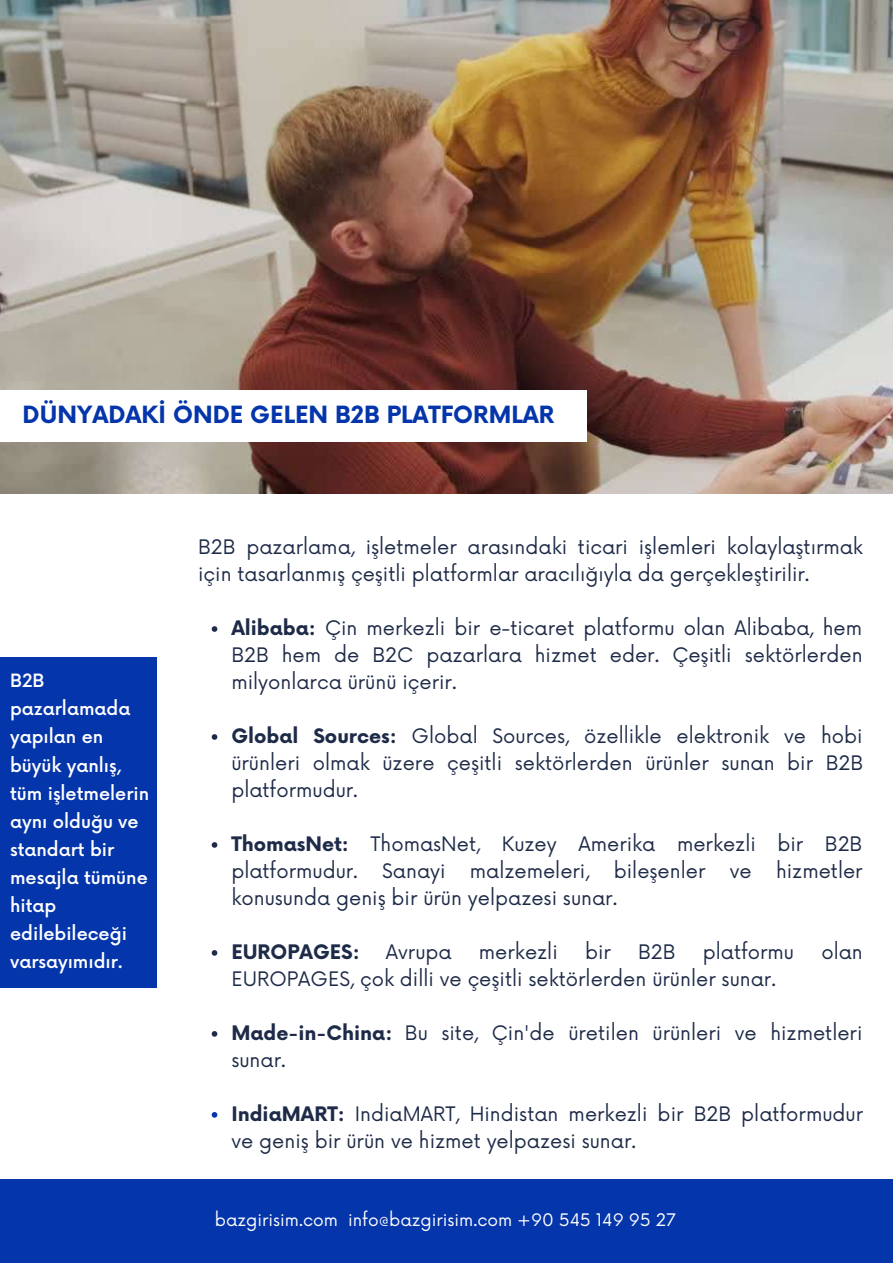
<style>
.page{position:relative;width:893px;height:1264px;background:#fff}
.page>*{position:absolute;margin:0;border:0;box-sizing:border-box;transform-origin:0 0}
.t1{font:700 23.1px "Now";color:#0435aa}
.t2{font:19.5px/27px "Now";color:#1e2b48;text-align:justify}
.t3{font:700 19.5px "Now";color:#1e2b48}
.t4{font:500 17.85px/28px "Now";color:#fff}
.t5{font:16.8px "Now";color:#fff}
.s1{font-weight:700}
</style>
<div class="page">
<img style="left:0;top:0;width:892px;height:493px">
<svg style="left:212px;top:626px;width:5px;height:6px"></svg>
<svg style="left:212px;top:734px;width:5px;height:5px"></svg>
<svg style="left:212px;top:842px;width:5px;height:5px"></svg>
<svg style="left:212px;top:950px;width:5px;height:5px"></svg>
<svg style="left:212px;top:1031px;width:5px;height:5px"></svg>
<svg style="left:212px;top:1112px;width:5px;height:5px"></svg>
<div style="left:0;top:1178px;width:892px;height:84px;background:#0435aa"></div>
<div style="left:0;top:390px;width:586px;height:52px;background:#fff"></div>
<div style="left:0;top:657px;width:157px;height:330px;background:#0435aa"></div>
<p class="t1" style="left:23px;top:402px;width:533px">DÜNYADAKİ ÖNDE GELEN B2B PLATFORMLAR</p>
<p class="t4" style="left:10px;top:667px;width:141px">B2B pazarlamada yapılan en büyük yanlış, tüm işletmelerin aynı olduğu ve standart bir mesajla tümüne hitap edilebileceği varsayımıdır.</p>
<p class="t2" style="left:198px;top:534px;width:666px">B2B pazarlama, işletmeler arasındaki ticari işlemleri kolaylaştırmak için tasarlanmış çeşitli platformlar aracılığıyla da gerçekleştirilir.</p>
<p class="t2" style="left:231px;top:615px;width:633px"><span class="s1">Alibaba:</span> Çin merkezli bir e-ticaret platformu olan Alibaba, hem B2B hem de B2C pazarlara hizmet eder. Çeşitli sektörlerden milyonlarca ürünü içerir.</p>
<p class="t2" style="left:231px;top:723px;width:633px"><span class="s1">Global Sources:</span> Global Sources, özellikle elektronik ve hobi ürünleri olmak üzere çeşitli sektörlerden ürünler sunan bir B2B platformudur.</p>
<p class="t2" style="left:231px;top:831px;width:632px"><span class="s1">ThomasNet:</span> ThomasNet, Kuzey Amerika merkezli bir B2B platformudur. Sanayi malzemeleri, bileşenler ve hizmetler konusunda geniş bir ürün yelpazesi sunar.</p>
<p class="t3" style="left:231px;top:941px;width:130px">EUROPAGES:</p>
<p class="t2" style="left:386px;top:939px;width:67px">Avrupa</p>
<p class="t2" style="left:479px;top:939px;width:80px">merkezli</p>
<p class="t2" style="left:585px;top:939px;width:27px">bir</p>
<p class="t2" style="left:638px;top:939px;width:39px">B2B</p>
<p class="t2" style="left:702px;top:939px;width:93px">platformu</p>
<p class="t2" style="left:821px;top:939px;width:43px">olan</p>
<p class="t2" style="left:231px;top:966px;width:546px">EUROPAGES, çok dilli ve çeşitli sektörlerden ürünler sunar.</p>
<p class="t2" style="left:231px;top:1020px;width:632px"><span class="s1">Made-in-China:</span> Bu site, Çin'de üretilen ürünleri ve hizmetleri sunar.</p>
<p class="t2" style="left:231px;top:1101px;width:633px"><span class="s1">IndiaMART:</span> IndiaMART, Hindistan merkezli bir B2B platformudur ve geniş bir ürün ve hizmet yelpazesi sunar.</p>
<p class="t5" style="left:215px;top:1210px;width:462px">bazgirisim.com info@bazgirisim.com +90 545 149 95 27</p>
</div>
